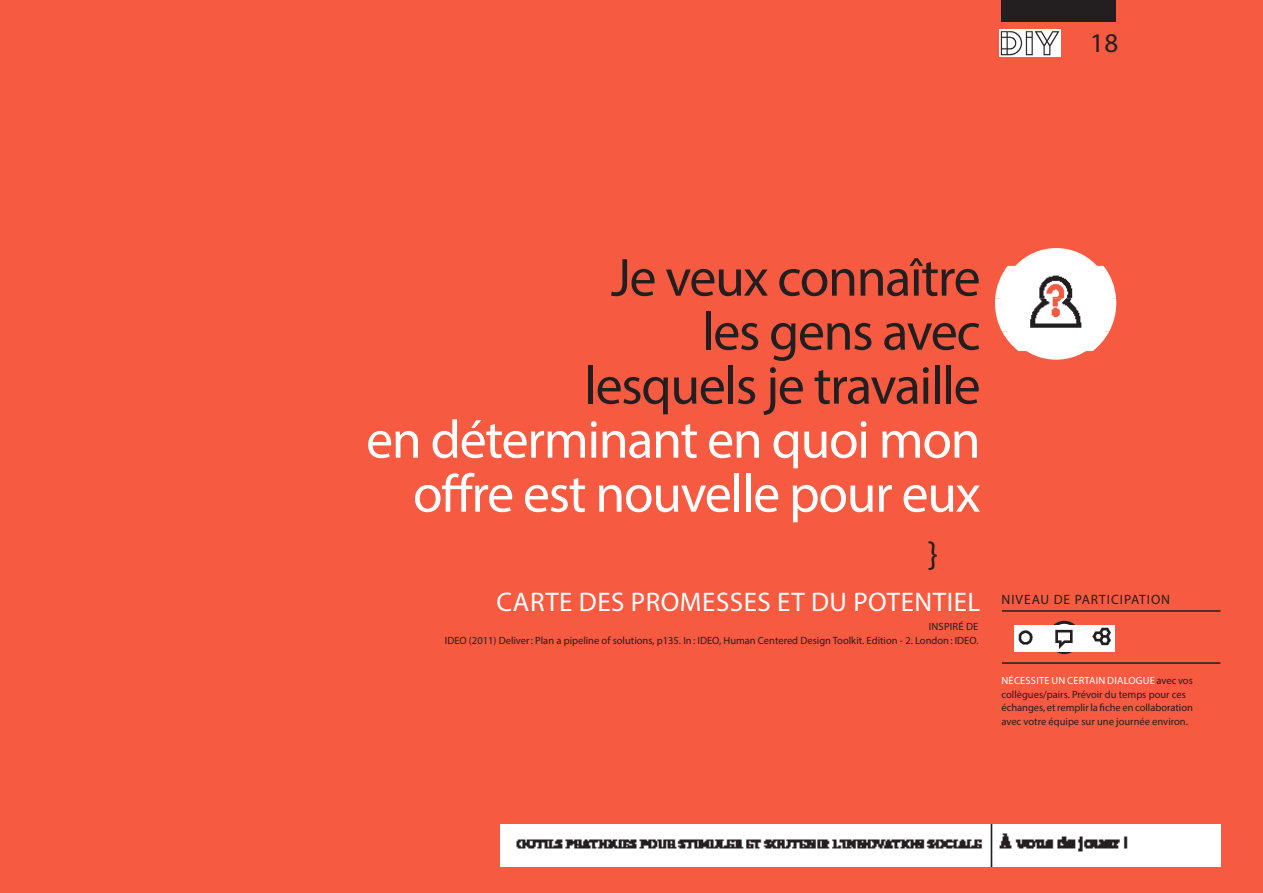
<style>
.page{position:relative;width:1263px;height:893px;background:#f65a40}
.page>*{position:absolute;margin:0;border:0;box-sizing:border-box;transform-origin:0 0}
.t1{font:54px/54px "Myriad Pro";letter-spacing:-.025em;color:#231f20;text-align:right}
.t2{font:54px/54px "Myriad Pro";letter-spacing:-.025em;color:#fff;text-align:right}
.t3{font:36px "Myriad Pro";color:#231f20}
.t4{font:27px "Myriad Pro";letter-spacing:.02em;color:#fff}
.t5{font:27px "Myriad Pro";color:#231f20}
.t6{font:13.5px "Myriad Pro";letter-spacing:.07em;color:#231f20}
.t7{font:10.5px/13.5px "Myriad Pro";color:#231f20}
.t8{font:10.5px "Myriad Pro";letter-spacing:.02em;color:#231f20}
.s1{color:#fff}
</style>
<div class="page">
<div style="left:1001px;top:0;width:115px;height:21px;background:#231f20"></div>
<img style="left:999px;top:29px;width:61px;height:28px">
<hr style="left:1002px;top:610px;width:218px;height:2px;background:#231f20">
<hr style="left:1002px;top:662px;width:218px;height:2px;background:#231f20">
<div style="left:1048px;top:621px;width:33px;height:33px;border:3px solid #231f20;border-radius:50%"></div>
<img style="left:1015px;top:625px;width:100px;height:27px">
<div style="left:1000px;top:248px;width:112px;height:112px;background:#fff;border-radius:50%"></div>
<img style="left:995px;top:266px;width:121px;height:66px">
<img style="left:1002px;top:332px;width:107px;height:19px">
<img style="left:501px;top:825px;width:719px;height:42px">
<p class="t5" style="left:1090px;top:26px;width:30px">18</p>
<p class="t1" style="left:584px;top:250px;width:398px">Je veux connaître les gens avec lesquels je travaille</p>
<p class="t2" style="left:366px;top:412px;width:616px">en déterminant en quoi mon offre est nouvelle pour eux</p>
<p class="t3" style="left:928px;top:531px;width:12px">}</p>
<p class="t4" style="left:497px;top:586px;width:485px">CARTE DES PROMESSES ET DU POTENTIEL</p>
<p class="t8" style="left:929px;top:620px;width:51px">INSPIRÉ DE</p>
<p class="t7" style="left:445px;top:633px;width:535px">IDEO (2011) Deliver: Plan a pipeline of solutions, p135. In: IDEO, Human Centered Design Toolkit. Edition - 2. London: IDEO.</p>
<p class="t6" style="left:1001px;top:591px;width:170px">NIVEAU DE PARTICIPATION</p>
<p class="t7" style="left:1001px;top:674px;width:193px"><span class="s1">NÉCESSITE UN CERTAIN DIALOGUE</span> avec vos collègues/pairs. Prévoir du temps pour ces échanges, et remplir la fiche en collaboration avec votre équipe sur une journée environ.</p>
</div>
